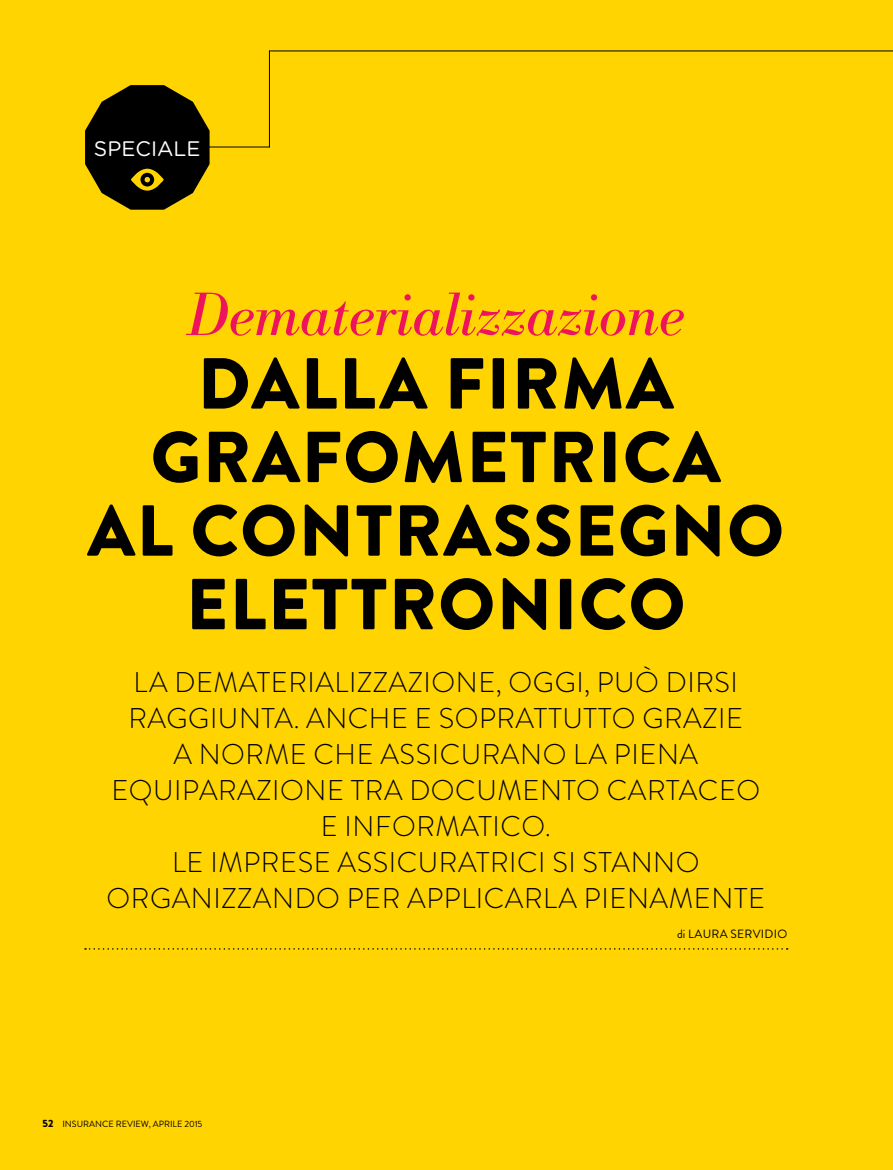
<style>
.page{position:relative;width:893px;height:1170px;background:#fff}
.page>*{position:absolute;margin:0;border:0;box-sizing:border-box;transform-origin:0 0}
.t1{font:900 72px/73.5px "Brandon Grotesque";letter-spacing:.02em;color:#000;text-align:center}
.t2{font:italic 60px "Bodoni BE";color:#ed135d}
.t3{font:300 28.5px/36px "Brandon Grotesque";letter-spacing:.02em;color:#000;text-align:center}
.t4{font:21px "Gotham Rounded";color:#fff}
.t5{font:12px "Brandon Grotesque";letter-spacing:.02em;color:#000}
.t6{font:9px "Brandon Grotesque";color:#000}
.s1{font-weight:900;font-size:10.5px}
</style>
<div class="page">
<div style="left:0;top:0;width:893px;height:1169px;background:#ffd400"></div>
<hr style="left:209px;top:147px;width:61px;height:1px;background:#000">
<hr style="left:269px;top:51px;width:1px;height:96px;background:#000">
<hr style="left:269px;top:51px;width:624px;height:1px;background:#000">
<svg style="left:85px;top:85px;width:125px;height:125px"></svg>
<svg style="left:85px;top:948px;width:703px;height:1px"></svg>
<p class="t4" style="left:94px;top:134px;width:108px">SPECIALE</p>
<h2 class="t2" style="left:187px;top:281px;width:499px">Dematerializzazione</h2>
<h1 class="t1" style="left:87px;top:348px;width:698px">DALLA FIRMA<br>GRAFOMETRICA<br>AL CONTRASSEGNO<br>ELETTRONICO</h1>
<p class="t3" style="left:107px;top:664px;width:660px">LA DEMATERIALIZZAZIONE, OGGI, PUÒ DIRSI RAGGIUNTA. ANCHE E SOPRATTUTTO GRAZIE<br>A NORME CHE ASSICURANO LA PIENA EQUIPARAZIONE TRA DOCUMENTO CARTACEO E INFORMATICO.<br>LE IMPRESE ASSICURATRICI SI STANNO ORGANIZZANDO PER APPLICARLA PIENAMENTE</p>
<p class="t6" style="left:43px;top:1117px;width:161px"><span class="s1">52</span> INSURANCE REVIEW, APRILE 2015</p>
<p class="t5" style="left:677px;top:925px;width:112px">di LAURA SERVIDIO</p>
</div>
